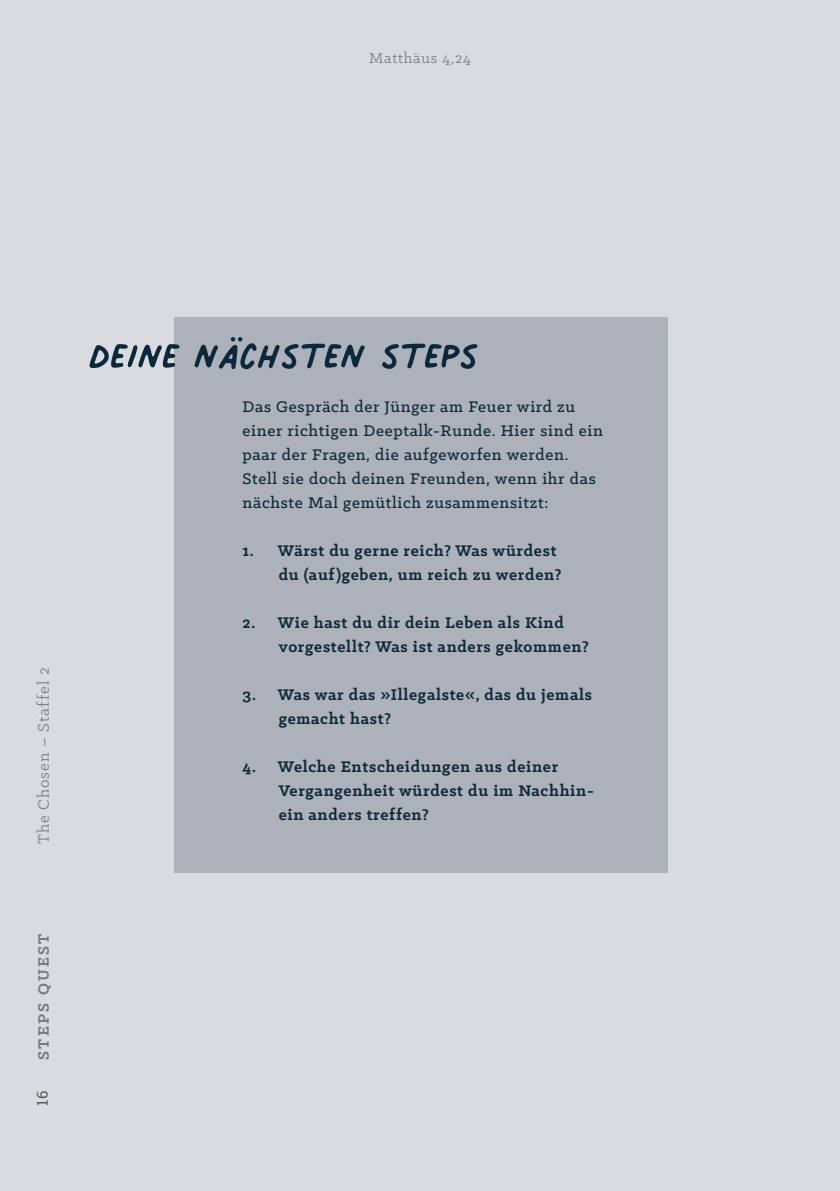
<style>
.page{position:relative;width:840px;height:1191px;background:#fff}
.page>*{position:absolute;margin:0;border:0;box-sizing:border-box;transform-origin:0 0}
.t1{font:74.4px "Palmer Lake Print";color:#0b293c}
.t2{font:700 17.4px/24px "Klinic Slab";letter-spacing:.04em;color:#0b293c}
.t3{font:500 17.4px/24px "Klinic Slab";letter-spacing:.04em;color:#0b293c}
.t4{font:17px "Klinic Slab";letter-spacing:.06em;color:#76787b}
.t5{font:700 17px "Klinic Slab";letter-spacing:.13em;color:#76787b}
.t6{font:16px "Klinic Slab";letter-spacing:.05em;color:#76787b}
.t7{font:15px "Roboto Slab";color:#57585a}
</style>
<div class="page">
<div style="left:0;top:0;width:839px;height:1191px;background:#d9dbdf"></div>
<div style="left:174px;top:318px;width:493px;height:555px;background:#adb1b9"></div>
<p class="t6" style="left:340px;top:48px;width:161px">Ich habe dich gesehen</p>
<p class="t6" style="left:369px;top:48px;width:103px">Matthäus 4,24</p>
<p class="t4" style="left:33px;top:843px;width:178px;rotate:-90deg">The Chosen – Staffel 2</p>
<p class="t5" style="left:32px;top:1059px;width:128px;rotate:-90deg">STEPS QUEST</p>
<p class="t7" style="left:32px;top:1106px;width:17px;rotate:-90deg">16</p>
<h1 class="t1" style="left:89px;top:318px;width:391px">deine nächsten steps</h1>
<p class="t3" style="left:242px;top:394px;width:361px">Das Gespräch der Jünger am Feuer wird zu einer richtigen Deeptalk-Runde. Hier sind ein paar der Fragen, die aufgeworfen werden.<br>Stell sie doch deinen Freunden, wenn ihr das nächste Mal gemütlich zusammensitzt:</p>
<p class="t2" style="left:242px;top:538px;width:320px;text-align:right">1. Wärst du gerne reich? Was würdest du (auf)geben, um reich zu werden?</p>
<p class="t2" style="left:278px;top:610px;width:311px;text-indent:-36px">2. Wie hast du dir dein Leben als Kind vorgestellt? Was ist anders gekommen?</p>
<p class="t2" style="left:278px;top:682px;width:314px;text-indent:-36px">3. Was war das »Illegalste«, das du jemals gemacht hast?</p>
<p class="t2" style="left:278px;top:754px;width:316px;text-indent:-36px">4. Welche Entscheidungen aus deiner<br>Vergangenheit würdest du im Nachhin&shy;ein anders treffen?</p>
</div>
